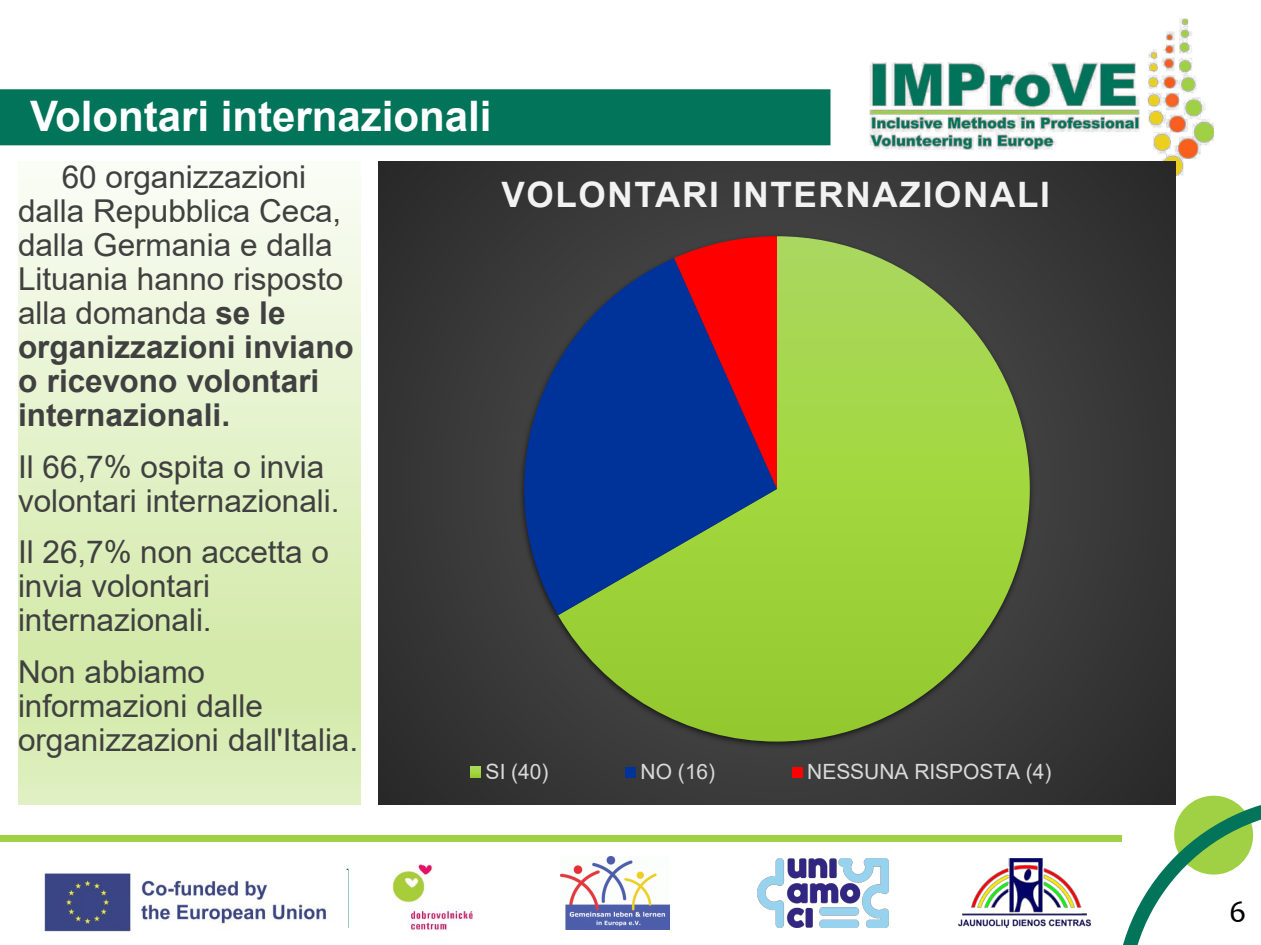
<style>
.page{position:relative;width:1261px;height:945px;background:#fff}
.page>*{position:absolute;margin:0;border:0;box-sizing:border-box;transform-origin:0 0}
.t1{font:700 42px "Arial";color:#fff}
.t2{font:700 35px "Arial";letter-spacing:.045em;color:#f2f2f2}
.t3{font:31.5px/33.9px "Arial";color:#404040}
.t4{font:31.5px "Candara";color:#000}
.t5{font:21px "Arial";color:#d9d9d9}
.s1{font-weight:700}
</style>
<div class="page">
<hr style="left:346px;top:869px;width:2px;height:59px;background:#01745a">
<img style="left:869px;top:18px;width:343px;height:160px">
<img style="left:392px;top:865px;width:80px;height:64px">
<img style="left:560px;top:856px;width:109px;height:73px">
<img style="left:958px;top:858px;width:132px;height:69px">
<img style="left:44px;top:870px;width:303px;height:62px">
<img style="left:757px;top:858px;width:131px;height:69px">
<div style="left:0;top:835px;width:1121px;height:6px;background:#a0d144"></div>
<div style="left:0;top:89px;width:830px;height:56px;background:#01745a;border:2px solid #01745a"></div>
<svg style="left:1114px;top:796px;width:146px;height:149px"></svg>
<svg style="left:18px;top:174px;width:342px;height:631px;background:#e3f1c8"></svg>
<div style="left:378px;top:161px;width:797px;height:644px;background:#373737"></div>
<svg style="left:558px;top:236px;width:471px;height:506px"></svg>
<svg style="left:523px;top:258px;width:254px;height:357px;fill:#039"></svg>
<svg style="left:674px;top:236px;width:103px;height:253px;background:#841947"></svg>
<svg style="left:470px;top:767px;width:11px;height:10px"></svg>
<div style="left:625px;top:767px;width:10px;height:10px;background:#039"></div>
<div style="left:791px;top:767px;width:11px;height:10px;background:#f00"></div>
<h1 class="t1" style="left:30px;top:101px;width:463px">Volontari internazionali</h1>
<p class="t3" style="left:18px;top:163px;width:337px;text-indent:44px">60 organizzazioni dalla Repubblica Ceca, dalla Germania e dalla<br>Lituania hanno risposto alla domanda <span class="s1">se le organizzazioni inviano o ricevono volontari internazionali.</span></p>
<p class="t3" style="left:18px;top:452px;width:323px">Il 66,7% ospita o invia volontari internazionali.</p>
<p class="t3" style="left:18px;top:538px;width:312px">Il 26,7% non accetta o invia volontari internazionali.</p>
<p class="t3" style="left:18px;top:658px;width:341px">Non abbiamo informazioni dalle organizzazioni dall'Italia.</p>
<p class="t2" style="left:501px;top:181px;width:550px">VOLONTARI INTERNAZIONALI</p>
<p class="t5" style="left:485px;top:764px;width:64px">SI (40)</p>
<p class="t5" style="left:640px;top:764px;width:76px">NO (16)</p>
<p class="t5" style="left:807px;top:764px;width:246px">NESSUNA RISPOSTA (4)</p>
<p class="t4" style="left:1228px;top:899px;width:19px">6</p>
</div>
